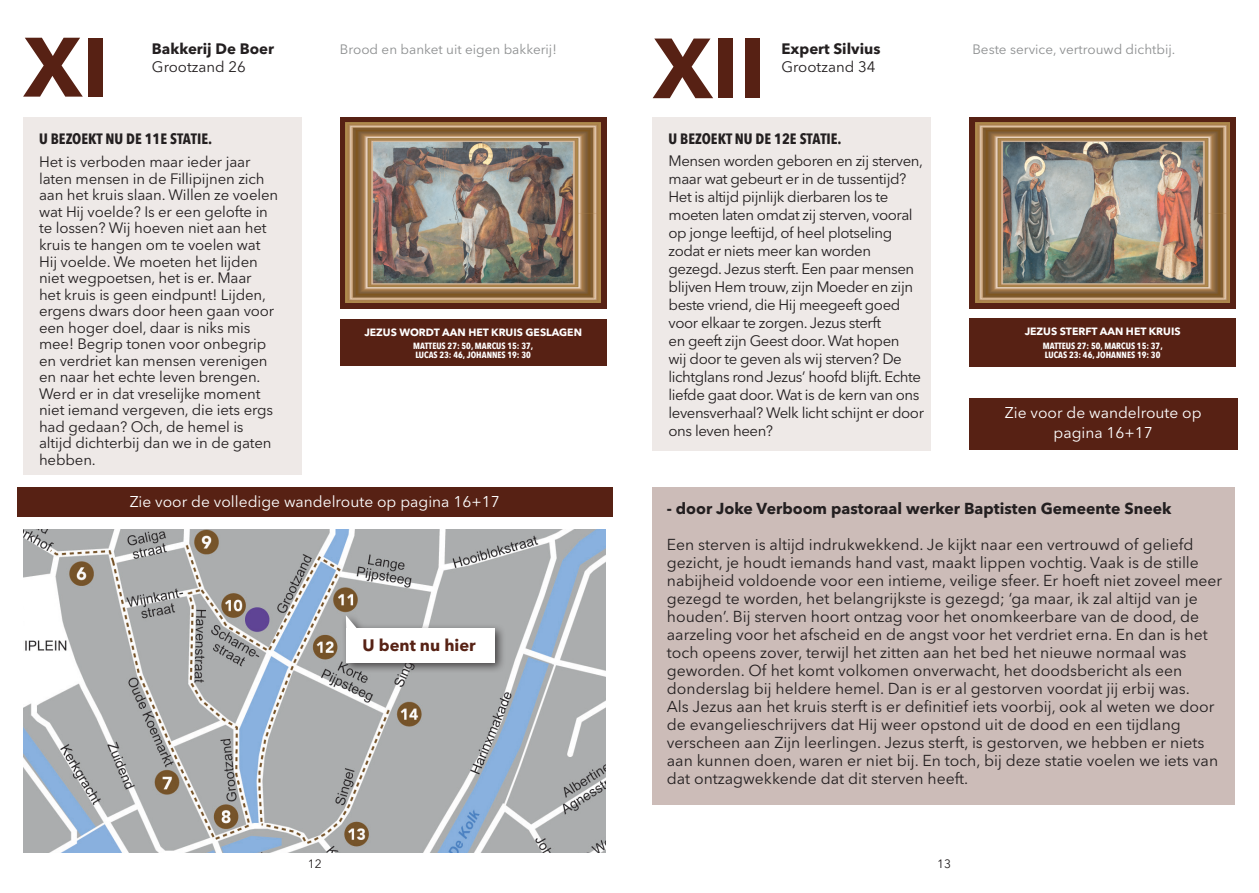
<style>
.page{position:relative;width:1259px;height:893px;background:#fff}
.page>*{position:absolute;margin:0;border:0;box-sizing:border-box;transform-origin:0 0}
.t1{font:700 84.3px "Avenir Next LT Pro";color:#572114}
.t2{font:700 83.25px "Avenir Next LT Pro";color:#572114}
.t3{font:700 16.5px "Avenir Next LT Pro";color:#572215}
.t4{font:15.75px/18px "Avenir Next LT Pro";color:#231f20}
.t5{font:700 15.75px "Avenir Next LT Pro";color:#231f20}
.t6{font:15.6px/20.7px "Avenir Next LT Pro";color:#fff;text-align:center}
.t7{font:15px/16.5px "Avenir Next LT Pro";letter-spacing:-.02em;color:#231f20}
.t8{font:700 15px "Avenir Next Condensed";color:#231f20}
.t9{font:700 15px "Avenir Next LT Pro";color:#231f20}
.t10{font:15px "Avenir Next LT Pro";color:#231f20}
.t11{font:13.5px "Avenir Next LT Pro";color:#8d8f90}
.t12{font:12px "Avenir Next LT Pro";color:#231f20}
.t13{font:700 10.5px "Avenir Next LT Pro";color:#fff}
.t14{font:700 9px/9px "Avenir Next Condensed";color:#fff}
</style>
<div class="page">
<div style="left:17px;top:487px;width:595px;height:29px;background:#572114"></div>
<div style="left:340px;top:117px;width:266px;height:191px;background:#572114"></div>
<img style="left:346px;top:122px;width:254px;height:180px">
<div style="left:23px;top:117px;width:279px;height:357px;background:#eee9e7"></div>
<div style="left:340px;top:319px;width:266px;height:47px;background:#572114"></div>
<div style="left:969px;top:117px;width:266px;height:191px;background:#572114"></div>
<img style="left:975px;top:123px;width:255px;height:179px">
<div style="left:652px;top:117px;width:279px;height:333px;background:#eee9e7"></div>
<div style="left:969px;top:320px;width:266px;height:46px;background:#572114"></div>
<div style="left:969px;top:318px;width:266px;height:43px;background:#572114"></div>
<div style="left:652px;top:487px;width:583px;height:318px;background:#ccbcb8"></div>
<div style="left:969px;top:398px;width:268px;height:52px;background:#572114"></div>
<img style="left:23px;top:530px;width:582px;height:322px">
<div style="left:341px;top:611px;width:165px;height:63px;background:#231f20;opacity:.75"></div>
<div style="left:346px;top:628px;width:149px;height:35px;background:#fff"></div>
<svg style="left:346px;top:615px;width:16px;height:13px"></svg>
<h2 class="t2" style="left:24px;top:16px;width:86px">XI</h2>
<p class="t9" style="left:152px;top:40px;width:124px">Bakkerij De Boer</p>
<p class="t10" style="left:152px;top:58px;width:95px">Grootzand 26</p>
<p class="t11" style="left:340px;top:41px;width:218px">Brood en banket uit eigen bakkerij!</p>
<h1 class="t1" style="left:653px;top:17px;width:114px">XII</h1>
<p class="t9" style="left:781px;top:40px;width:100px">Expert Silvius</p>
<p class="t10" style="left:781px;top:58px;width:95px">Grootzand 34</p>
<p class="t11" style="left:972px;top:41px;width:204px">Beste service, vertrouwd dichtbij.</p>
<p class="t8" style="left:39px;top:130px;width:175px">U BEZOEKT NU DE 11E STATIE.</p>
<p class="t8" style="left:668px;top:130px;width:175px">U BEZOEKT NU DE 12E STATIE.</p>
<p class="t7" style="left:39px;top:154px;width:241px">Het is verboden maar ieder jaar laten mensen in de Fillipijnen zich aan het kruis slaan. Willen ze voelen wat Hij voelde? Is er een gelofte in te lossen? Wij hoeven niet aan het kruis te hangen om te voelen wat<br>Hij voelde. We moeten het lijden niet wegpoetsen, het is er. Maar<br>het kruis is geen eindpunt! Lijden, ergens dwars door heen gaan voor een hoger doel, daar is niks mis mee! Begrip tonen voor onbegrip en verdriet kan mensen verenigen en naar het echte leven brengen.<br>Werd er in dat vreselijke moment niet iemand vergeven, die iets ergs had gedaan? Och, de hemel is altijd dichterbij dan we in de gaten hebben.</p>
<p class="t13" style="left:364px;top:326px;width:219px">JEZUS WORDT AAN HET KRUIS GESLAGEN</p>
<p class="t14" style="left:413px;top:341px;width:122px">MATTEUS 27: 50, MARCUS 15: 37,<br>LUCAS 23: 46, JOHANNES 19: 30</p>
<p class="t7" style="left:668px;top:152px;width:257px;line-height:18px">Mensen worden geboren en zij sterven, maar wat gebeurt er in de tussentijd?<br>Het is altijd pijnlijk dierbaren los te moeten laten omdat zij sterven, vooral op jonge leeftijd, of heel plotseling zodat er niets meer kan worden gezegd. Jezus sterft. Een paar mensen blijven Hem trouw, zijn Moeder en zijn beste vriend, die Hij meegeeft goed voor elkaar te zorgen. Jezus sterft<br>en geeft zijn Geest door. Wat hopen<br>wij door te geven als wij sterven? De lichtglans rond Jezus’ hoofd blijft. Echte liefde gaat door. Wat is de kern van ons levensverhaal? Welk licht schijnt er door ons leven heen?</p>
<p class="t13" style="left:1024px;top:325px;width:157px">JEZUS STERFT AAN HET KRUIS</p>
<p class="t14" style="left:1042px;top:341px;width:122px">MATTEUS 27: 50, MARCUS 15: 37,<br>LUCAS 23: 46, JOHANNES 19: 30</p>
<p class="t6" style="left:1005px;top:402px;width:198px">Zie voor de wandelroute op pagina 16+17</p>
<p class="t6" style="left:130px;top:491px;width:371px">Zie voor de volledige wandelroute op pagina 16+17</p>
<p class="t3" style="left:362px;top:635px;width:115px">U bent nu hier</p>
<p class="t5" style="left:667px;top:498px;width:506px">- door Joke Verboom pastoraal werker Baptisten Gemeente Sneek</p>
<p class="t4" style="left:667px;top:535px;width:557px">Een sterven is altijd indrukwekkend. Je kijkt naar een vertrouwd of geliefd gezicht, je houdt iemands hand vast, maakt lippen vochtig. Vaak is de stille nabijheid voldoende voor een intieme, veilige sfeer. Er hoeft niet zoveel meer gezegd te worden, het belangrijkste is gezegd; ‘ga maar, ik zal altijd van je houden’. Bij sterven hoort ontzag voor het onomkeerbare van de dood, de aarzeling voor het afscheid en de angst voor het verdriet erna. En dan is het toch opeens zover, terwijl het zitten aan het bed het nieuwe normaal was geworden. Of het komt volkomen onverwacht, het doodsbericht als een donderslag bij heldere hemel. Dan is er al gestorven voordat jij erbij was.<br>Als Jezus aan het kruis sterft is er definitief iets voorbij, ook al weten we door de evangelieschrijvers dat Hij weer opstond uit de dood en een tijdlang verscheen aan Zijn leerlingen. Jezus sterft, is gestorven, we hebben er niets aan kunnen doen, waren er niet bij. En toch, bij deze statie voelen we iets van dat ontzagwekkende dat dit sterven heeft.</p>
<p class="t12" style="left:308px;top:856px;width:15px">12</p>
<p class="t12" style="left:937px;top:856px;width:15px">13</p>
</div>
